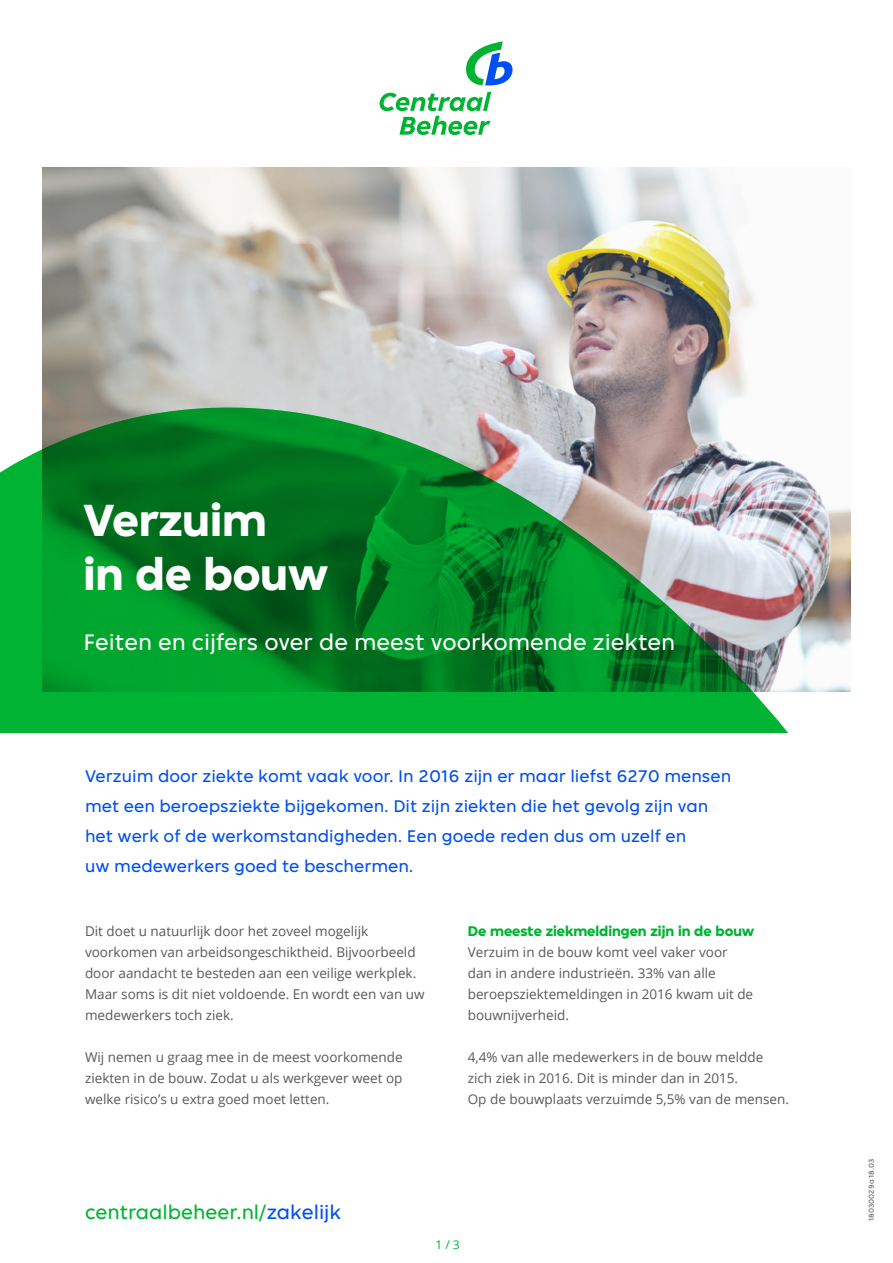
<style>
.page{position:relative;width:893px;height:1263px;background:#fff}
.page>*{position:absolute;margin:0;border:0;box-sizing:border-box;transform-origin:0 0}
.t1{font:700 48px/54px "Plastic Sans";color:#fff}
.t2{font:24px "Plastic Sans";color:#fff}
.t3{font:21px "Plastic Sans";color:#00b332}
.t4{font:18px/30px "Plastic Sans";color:#0050f0}
.t5{font:700 15px "Plastic Sans";color:#00b332}
.t6{font:13.5px/21px "Open Sans";color:#58585a}
.t7{font:12px "Open Sans";color:#00b332}
.t8{font:7.5px "Plastic Sans";color:#58585a}
.s1{color:#0050f0}
</style>
<div class="page">
<img style="left:43px;top:168px;width:712px;height:151px">
<svg style="left:0;top:319px;width:851px;height:414px;background:#5ba46e"></svg>
<svg style="left:379px;top:92px;width:112px;height:43px"></svg>
<svg style="left:466px;top:41px;width:47px;height:44px"></svg>
<h1 class="t1" style="left:83px;top:494px;width:246px">Verzuim<br>in de bouw</h1>
<h2 class="t2" style="left:83px;top:629px;width:593px">Feiten en cijfers over de meest voorkomende ziekten</h2>
<p class="t4" style="left:85px;top:760px;width:648px">Verzuim door ziekte komt vaak voor. In 2016 zijn er maar liefst 6270 mensen met een beroepsziekte bijgekomen. Dit zijn ziekten die het gevolg zijn van het werk of de werkomstandigheden. Een goede reden dus om uzelf en<br>uw medewerkers goed te beschermen.</p>
<p class="t6" style="left:85px;top:920px;width:341px">Dit doet u natuurlijk door het zoveel mogelijk voorkomen van arbeidsongeschiktheid. Bijvoorbeeld door aandacht te besteden aan een veilige werkplek.<br>Maar soms is dit niet voldoende. En wordt een van uw medewerkers toch ziek.</p>
<p class="t6" style="left:85px;top:1046px;width:319px;text-align:justify">Wij nemen u graag mee in de meest voorkomende ziekten in de bouw. Zodat u als werkgever weet op welke risico’s u extra goed moet letten.</p>
<p class="t5" style="left:468px;top:922px;width:288px">De meeste ziekmeldingen zijn in de bouw</p>
<p class="t6" style="left:468px;top:941px;width:287px">Verzuim in de bouw komt veel vaker voor dan in andere industrieën. 33% van alle beroepsziektemeldingen in 2016 kwam uit de bouwnijverheid.</p>
<p class="t6" style="left:468px;top:1046px;width:323px">4,4% van alle medewerkers in de bouw meldde zich ziek in 2016. Dit is minder dan in 2015.<br>Op de bouwplaats verzuimde 5,5% van de mensen.</p>
<h3 class="t3" style="left:85px;top:1200px;width:258px">centraalbeheer.nl/<span class="s1">zakelijk</span></h3>
<p class="t7" style="left:435px;top:1236px;width:26px">1 / 3</p>
<p class="t8" style="left:867px;top:1221px;width:63px;rotate:-90deg">18030029a 18.03</p>
</div>
